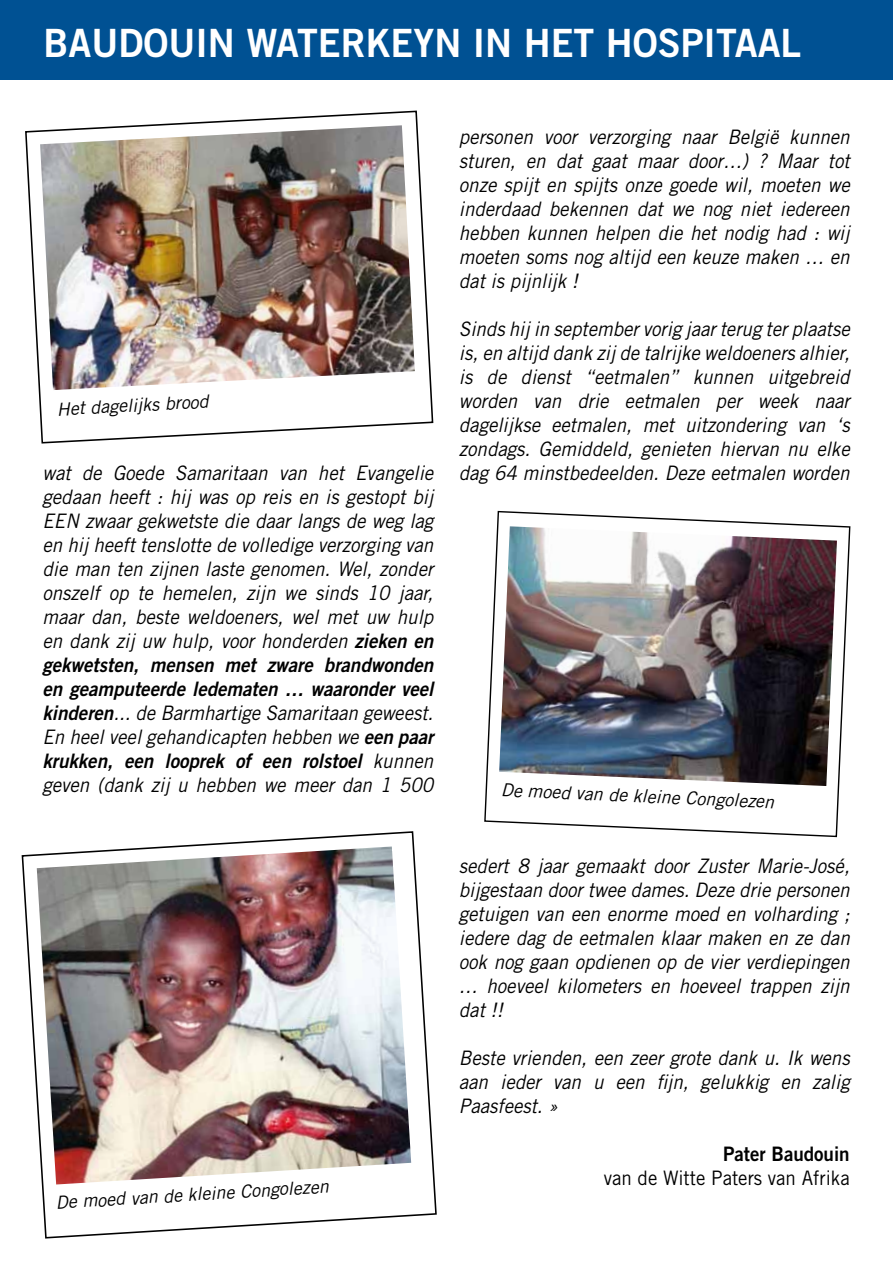
<style>
.page{position:relative;width:893px;height:1263px;background:#fff}
.page>*{position:absolute;margin:0;border:0;box-sizing:border-box;transform-origin:0 0}
.t1{font:39px "Trade Gothic Bold Two";color:#fff;scale:.96 1}
.t2{font:italic 19.95px/24px "Trade Gothic";color:#000;text-align:justify;scale:.94 1}
.t3{font:italic 19.95px/24px "Trade Gothic Bold Two";color:#000;scale:.94 1}
.t4{font:19.95px "Trade Gothic";color:#000;scale:.94 1}
.t5{font:19.95px "Trade Gothic Bold Two";color:#000;scale:.94 1}
.t6{font:italic 18px "Trade Gothic";color:#000}
.s1{font-family:"Trade Gothic Bold Two"}
.s2{font-family:"Trade Gothic"}
</style>
<div class="page">
<div style="left:0;top:0;width:893px;height:80px;background:#005193"></div>
<svg style="left:25px;top:110px;width:409px;height:334px"></svg>
<img style="left:40px;top:125px;width:375px;height:265px">
<svg style="left:21px;top:831px;width:416px;height:408px"></svg>
<img style="left:37px;top:846px;width:374px;height:338px">
<svg style="left:484px;top:510px;width:367px;height:328px"></svg>
<img style="left:499px;top:526px;width:338px;height:260px">
<h1 class="t1" style="left:44px;top:19px;width:609px">BAUDOUIN WATERKEYN in het Hospitaal</h1>
<p class="t6" style="left:56px;top:398px;width:153px;rotate:-3deg">Het dagelijks brood</p>
<p class="t2" style="left:43px;top:461px;width:417px">wat de Goede Samaritaan van het Evangelie gedaan heeft : hij was op reis en is gestopt bij EEN zwaar gekwetste die daar langs de weg lag en hij heeft tenslotte de volledige verzorging van die man ten zijnen laste genomen. Wel, zonder onszelf op te hemelen, zijn we sinds 10 jaar, maar dan, beste weldoeners, wel met uw hulp en dank zij uw hulp, voor honderden <span class="s1">zieken en</span></p>
<p class="t3" style="left:43px;top:653px;width:417px">gekwetsten, mensen met zware brandwonden en geamputeerde ledematen … waaronder veel</p>
<p class="t2" style="left:43px;top:701px;width:417px"><span class="s1">kinderen</span>... de Barmhartige Samaritaan geweest.<br>En heel veel gehandicapten hebben we <span class="s1">een paar</span></p>
<p class="t3" style="left:43px;top:749px;width:417px">krukken, een looprek of een rolstoel <span class="s2">kunnen</span></p>
<p class="t2" style="left:43px;top:773px;width:417px">geven (dank zij u hebben we meer dan 1 500</p>
<p class="t6" style="left:55px;top:1193px;width:275px;rotate:-4deg">De moed van de kleine Congolezen</p>
<p class="t2" style="left:459px;top:125px;width:417px">personen voor verzorging naar België kunnen sturen, en dat gaat maar door…) ? Maar tot onze spijt en spijts onze goede wil, moeten we inderdaad bekennen dat we nog niet iedereen hebben kunnen helpen die het nodig had : wij moeten soms nog altijd een keuze maken … en dat is pijnlijk !</p>
<p class="t2" style="left:459px;top:317px;width:417px">Sinds hij in september vorig jaar terug ter plaatse is, en altijd dank zij de talrijke weldoeners alhier, is de dienst “eetmalen” kunnen uitgebreid worden van drie eetmalen per week naar dagelijkse eetmalen, met uitzondering van ‘s zondags. Gemiddeld, genieten hiervan nu elke dag 64 minstbedeelden. Deze eetmalen worden</p>
<p class="t6" style="left:501px;top:780px;width:275px;rotate:2deg">De moed van de kleine Congolezen</p>
<p class="t2" style="left:459px;top:854px;width:417px">sedert 8 jaar gemaakt door Zuster Marie-José, bijgestaan door twee dames. Deze drie personen getuigen van een enorme moed en volharding ; iedere dag de eetmalen klaar maken en ze dan ook nog gaan opdienen op de vier verdiepingen … hoeveel kilometers en hoeveel trappen zijn dat !!</p>
<p class="t2" style="left:459px;top:1046px;width:417px">Beste vrienden, een zeer grote dank u. Ik wens aan ieder van u een fijn, gelukkig en zalig Paasfeest. »</p>
<p class="t5" style="left:723px;top:1142px;width:136px">Pater Baudouin</p>
<p class="t4" style="left:604px;top:1166px;width:263px">van de Witte Paters van Afrika</p>
</div>
